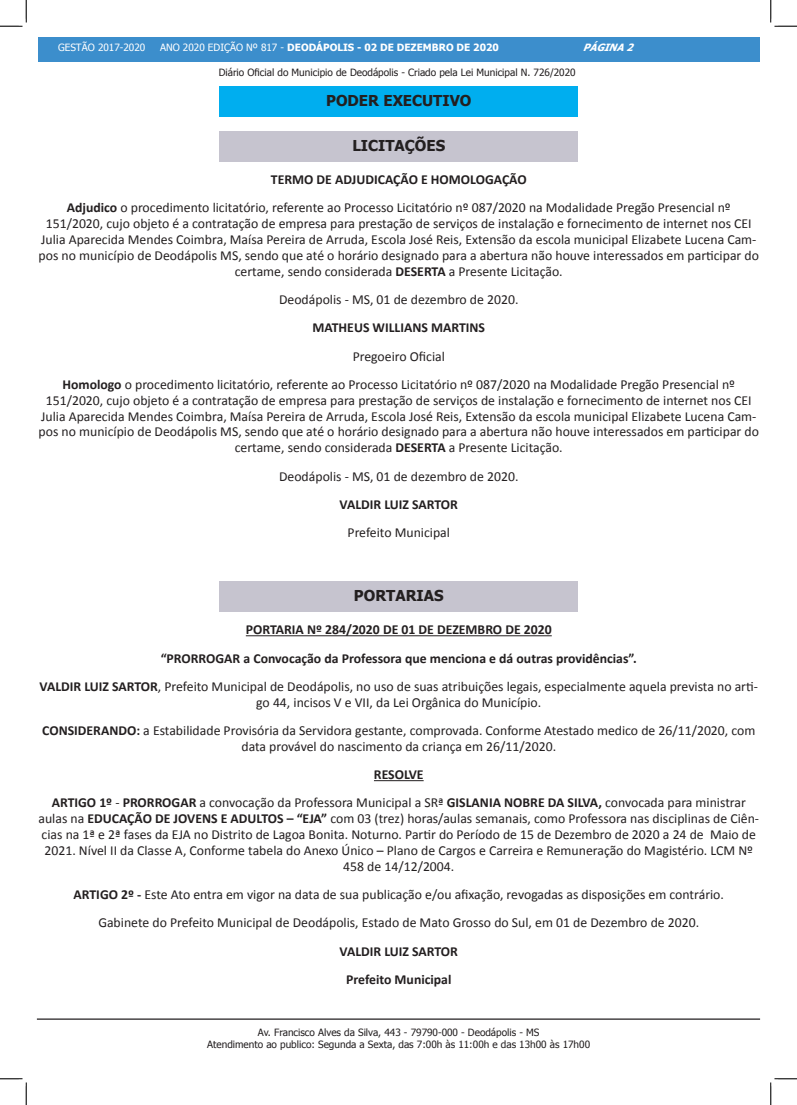
<style>
.page{position:relative;width:797px;height:1105px;background:#fff}
.page>*{position:absolute;margin:0;border:0;box-sizing:border-box;transform-origin:0 0}
.t1{font:700 15px "Tahoma";color:#231f20}
.t2{font:13.75px/15.8px "Calibri";color:#231f20;text-align:center}
.t3{font:700 13.75px "Calibri";color:#231f20}
.t4{font:10px/12px "Tahoma";color:#231f20;text-align:center}
.t5{font:700 10px "Tahoma";color:#fff}
.t6{font:10px "Tahoma";color:#fff}
.t7{font:italic 700 10px "Tahoma";color:#fff}
.s1{font-weight:400}
.s2{font-weight:700}
</style>
<div class="page">
<div style="left:38px;top:38px;width:721px;height:24px;background:#3c8ecc"></div>
<hr style="left:37px;top:1018px;width:723px;height:2px;background:#231f20">
<hr style="left:246px;top:635px;width:305px;height:1px;background:#231f20">
<hr style="left:374px;top:780px;width:49px;height:1px;background:#231f20">
<div style="left:220px;top:86px;width:358px;height:30px;background:#00aeef"></div>
<div style="left:220px;top:131px;width:358px;height:30px;background:#c6c4cf"></div>
<div style="left:220px;top:581px;width:358px;height:30px;background:#c6c4cf"></div>
<svg style="left:0;top:0;width:27px;height:27px"></svg>
<svg style="left:0;top:1078px;width:27px;height:27px"></svg>
<svg style="left:770px;top:0;width:27px;height:27px"></svg>
<svg style="left:770px;top:1078px;width:27px;height:27px"></svg>
<p class="t6" style="left:58px;top:41px;width:89px">GESTÃO 2017-2020</p>
<p class="t5" style="left:160px;top:41px;width:340px"><span class="s1">ANO 2020 EDIÇÃO Nº 817 -</span> DEODÁPOLIS - 02 DE DEZEMBRO DE 2020</p>
<p class="t7" style="left:583px;top:41px;width:57px">PÁGINA2</p>
<p class="t4" style="left:219px;top:67px;width:358px">Diário Oficial do Municipio de Deodápolis - Criado pela Lei Municipal N. 726/2020</p>
<p class="t1" style="left:326px;top:90px;width:147px">PODER EXECUTIVO</p>
<p class="t1" style="left:352px;top:135px;width:94px">LICITAÇÕES</p>
<p class="t3" style="left:271px;top:170px;width:257px">TERMO DE ADJUDICAÇÃO E HOMOLOGAÇÃO</p>
<p class="t2" style="left:39px;top:200px;width:721px"><span class="s2">Adjudico</span> o procedimento licitatório, referente ao Processo Licitatório nº 087/2020 na Modalidade Pregão Presencial nº 151/2020, cujo objeto é a contratação de empresa para prestação de serviços de instalação e fornecimento de internet nos CEI Julia Aparecida Mendes Coimbra, Maísa Pereira de Arruda, Escola José Reis, Extensão da escola municipal Elizabete Lucena Cam&shy;pos no município de Deodápolis MS, sendo que até o horário designado para a abertura não houve interessados em participar do certame, sendo considerada <span class="s2">DESERTA</span> a Presente Licitação.</p>
<p class="t2" style="left:279px;top:291px;width:241px">Deodápolis - MS, 01 de dezembro de 2020.</p>
<p class="t3" style="left:312px;top:318px;width:174px">MATHEUS WILLIANS MARTINS</p>
<p class="t2" style="left:353px;top:348px;width:94px">Pregoeiro Oficial</p>
<p class="t2" style="left:39px;top:376px;width:721px"><span class="s2">Homologo</span> o procedimento licitatório, referente ao Processo Licitatório nº 087/2020 na Modalidade Pregão Presencial nº 151/2020, cujo objeto é a contratação de empresa para prestação de serviços de instalação e fornecimento de internet nos CEI Julia Aparecida Mendes Coimbra, Maísa Pereira de Arruda, Escola José Reis, Extensão da escola municipal Elizabete Lucena Cam&shy;pos no município de Deodápolis MS, sendo que até o horário designado para a abertura não houve interessados em participar do certame, sendo considerada <span class="s2">DESERTA</span> a Presente Licitação.</p>
<p class="t2" style="left:279px;top:468px;width:241px">Deodápolis - MS, 01 de dezembro de 2020.</p>
<p class="t3" style="left:339px;top:495px;width:120px">VALDIR LUIZ SARTOR</p>
<p class="t2" style="left:347px;top:524px;width:104px">Prefeito Municipal</p>
<p class="t1" style="left:354px;top:585px;width:91px">PORTARIAS</p>
<p class="t3" style="left:246px;top:620px;width:307px">PORTARIA Nº 284/2020 DE 01 DE DEZEMBRO DE 2020</p>
<p class="t3" style="left:161px;top:648px;width:478px">“PRORROGAR a Convocação da Professora que menciona e dá outras providências”.</p>
<p class="t2" style="left:40px;top:678px;width:719px"><span class="s2">VALDIR LUIZ SARTOR</span>, Prefeito Municipal de Deodápolis, no uso de suas atribuições legais, especialmente aquela prevista no arti&shy;go 44, incisos V e VII, da Lei Orgânica do Município.</p>
<p class="t2" style="left:42px;top:722px;width:714px"><span class="s2">CONSIDERANDO:</span> a Estabilidade Provisória da Servidora gestante, comprovada. Conforme Atestado medico de 26/11/2020, com data provável do nascimento da criança em 26/11/2020.</p>
<p class="t3" style="left:374px;top:765px;width:51px">RESOLVE</p>
<p class="t2" style="left:38px;top:795px;width:722px"><span class="s2">ARTIGO 1º</span> - <span class="s2">PRORROGAR</span> a convocação da Professora Municipal a SRª <span class="s2">GISLANIA NOBRE DA SILVA,</span> convocada para ministrar aulas na <span class="s2">EDUCAÇÃO DE JOVENS E ADULTOS – “EJA”</span> com 03 (trez) horas/aulas semanais, como Professora nas disciplinas de Ciên&shy;cias na 1ª e 2ª fases da EJA no Distrito de Lagoa Bonita. Noturno. Partir do Período de 15 de Dezembro de 2020 a 24 de Maio de 2021. Nível II da Classe A, Conforme tabela do Anexo Único – Plano de Cargos e Carreira e Remuneração do Magistério. LCM Nº 458 de 14/12/2004.</p>
<p class="t2" style="left:74px;top:886px;width:652px"><span class="s2">ARTIGO 2º -</span> Este Ato entra em vigor na data de sua publicação e/ou afixação, revogadas as disposições em contrário.</p>
<p class="t2" style="left:98px;top:914px;width:602px">Gabinete do Prefeito Municipal de Deodápolis, Estado de Mato Grosso do Sul, em 01 de Dezembro de 2020.</p>
<p class="t3" style="left:339px;top:941px;width:120px">VALDIR LUIZ SARTOR</p>
<p class="t3" style="left:346px;top:970px;width:107px">Prefeito Municipal</p>
<p class="t4" style="left:207px;top:1027px;width:384px">Av. Francisco Alves da Silva, 443 - 79790-000 - Deodápolis - MS<br>Atendimento ao publico: Segunda a Sexta, das 7:00h às 11:00h e das 13h00 às 17h00</p>
</div>
